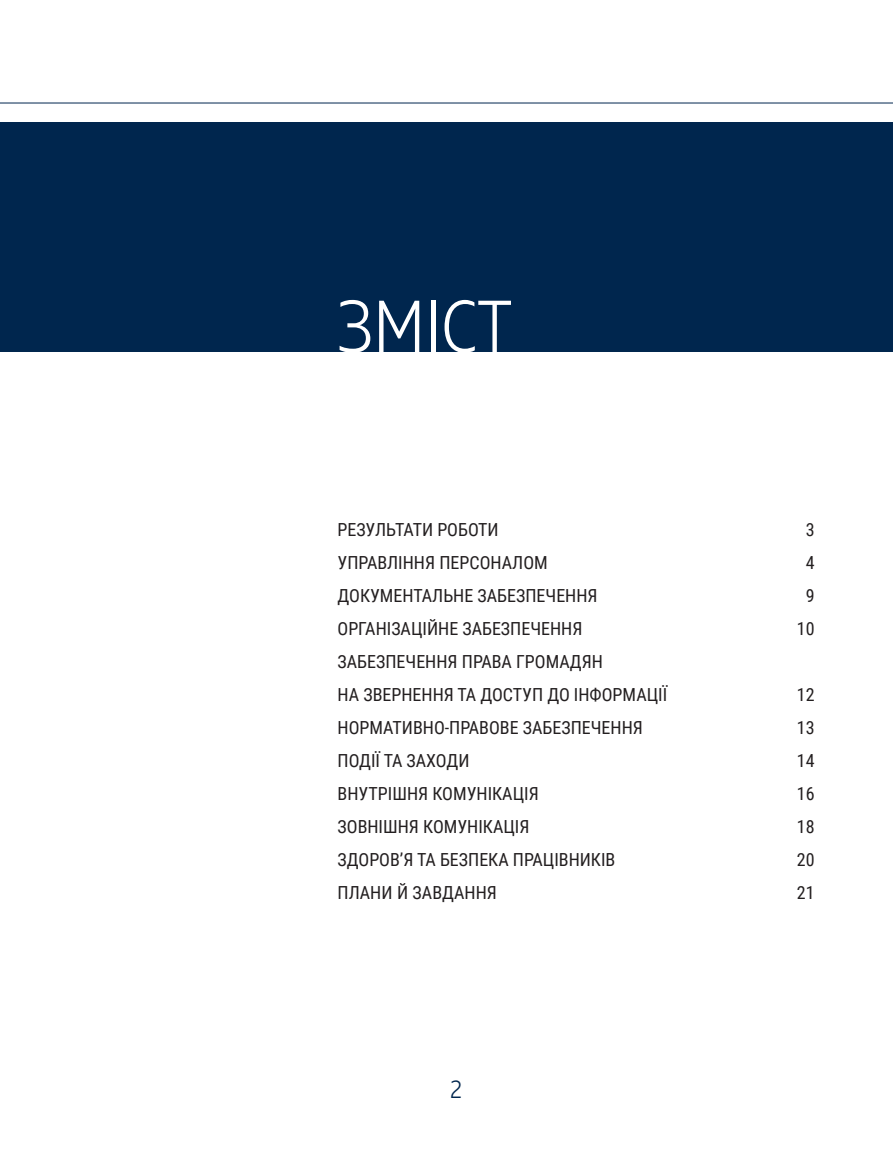
<style>
.page{position:relative;width:893px;height:1149px;background:#fff}
.page>*{position:absolute;margin:0;border:0;box-sizing:border-box;transform-origin:0 0}
.t1{font:300 73.2px "Muller Narrow";letter-spacing:.01em;color:#fff}
.t2{font:300 25.5px "Muller Narrow";color:#00264e}
.t3{font:18px/33px "Roboto Condensed";color:#231f20}
</style>
<div class="page">
<hr style="left:0;top:103px;width:893px;height:1px;background:#00264e">
<div style="left:0;top:121px;width:893px;height:230px;background:#00264e"></div>
<h1 class="t1" style="left:338px;top:282px;width:175px">ЗМІСТ</h1>
<p class="t3" style="left:338px;top:512px;width:163px">РЕЗУЛЬТАТИ РОБОТИ</p>
<p class="t3" style="left:806px;top:512px;width:10px">3</p>
<p class="t3" style="left:338px;top:545px;width:212px">УПРАВЛІННЯ ПЕРСОНАЛОМ</p>
<p class="t3" style="left:806px;top:545px;width:10px">4</p>
<p class="t3" style="left:338px;top:578px;width:262px">ДОКУМЕНТАЛЬНЕ ЗАБЕЗПЕЧЕННЯ</p>
<p class="t3" style="left:806px;top:578px;width:10px">9</p>
<p class="t3" style="left:338px;top:611px;width:247px">ОРГАНІЗАЦІЙНЕ ЗАБЕЗПЕЧЕННЯ</p>
<p class="t3" style="left:797px;top:611px;width:19px">10</p>
<p class="t3" style="left:338px;top:644px;width:331px">ЗАБЕЗПЕЧЕННЯ ПРАВА ГРОМАДЯН<br>НА ЗВЕРНЕННЯ ТА ДОСТУП ДО ІНФОРМАЦІЇ</p>
<p class="t3" style="left:797px;top:677px;width:19px">12</p>
<p class="t3" style="left:338px;top:710px;width:307px">НОРМАТИВНО-ПРАВОВЕ ЗАБЕЗПЕЧЕННЯ</p>
<p class="t3" style="left:797px;top:710px;width:19px">13</p>
<p class="t3" style="left:338px;top:743px;width:133px">ПОДІЇ ТА ЗАХОДИ</p>
<p class="t3" style="left:797px;top:743px;width:19px">14</p>
<p class="t3" style="left:338px;top:776px;width:203px">ВНУТРІШНЯ КОМУНІКАЦІЯ</p>
<p class="t3" style="left:797px;top:776px;width:19px">16</p>
<p class="t3" style="left:338px;top:809px;width:194px">ЗОВНІШНЯ КОМУНІКАЦІЯ</p>
<p class="t3" style="left:797px;top:809px;width:19px">18</p>
<p class="t3" style="left:338px;top:842px;width:279px">ЗДОРОВ’Я ТА БЕЗПЕКА ПРАЦІВНИКІВ</p>
<p class="t3" style="left:797px;top:842px;width:19px">20</p>
<p class="t3" style="left:338px;top:875px;width:161px">ПЛАНИ Й ЗАВДАННЯ</p>
<p class="t3" style="left:797px;top:875px;width:19px">21</p>
<h2 class="t2" style="left:450px;top:1072px;width:13px">2</h2>
</div>
